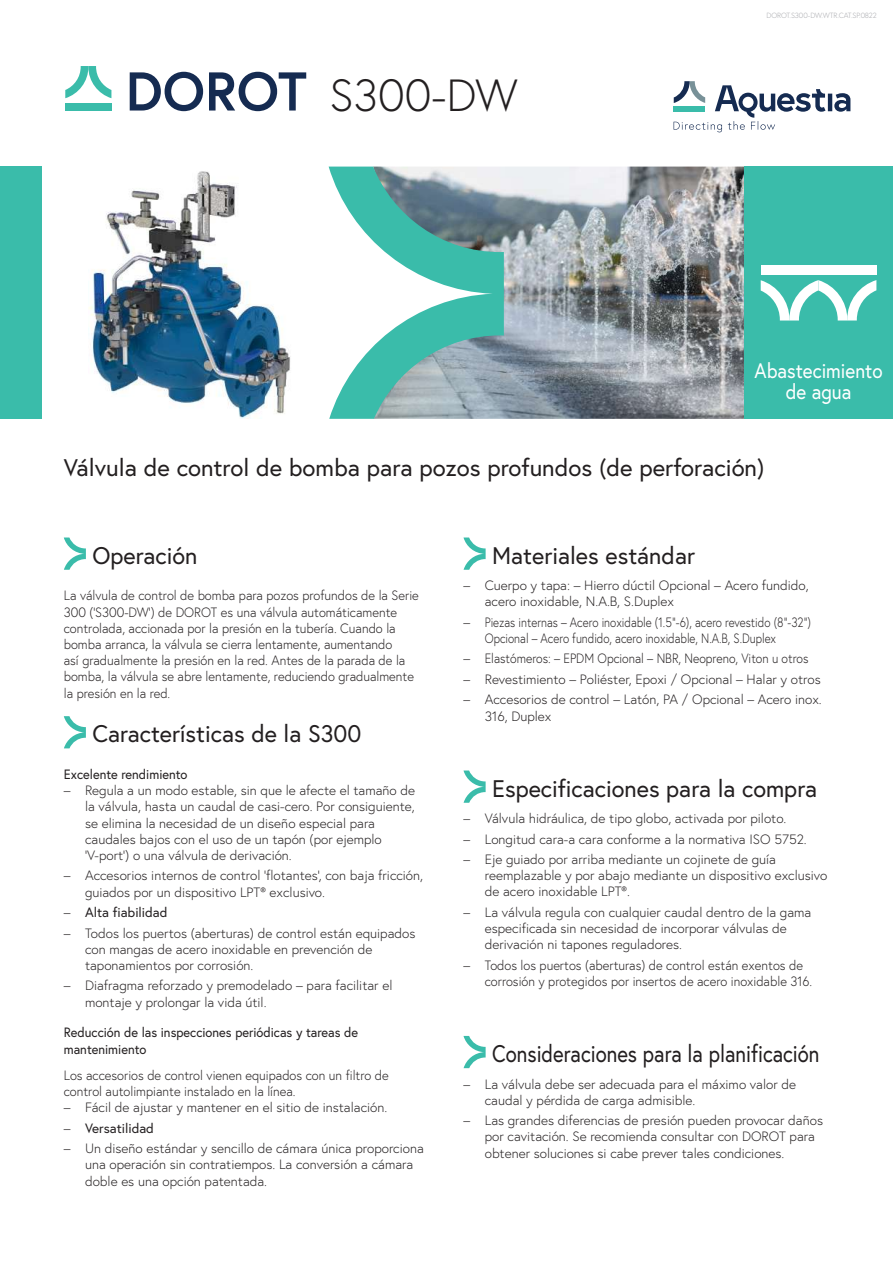
<style>
.page{position:relative;width:893px;height:1263px;background:#fff}
.page>*{position:absolute;margin:0;border:0;box-sizing:border-box;transform-origin:0 0}
.t1{font:300 45px "Europa";color:#231f20}
.t2{font:24px "Europa";color:#231f20}
.t3{font:24px "Europa";color:#231f20;scale:.85 1}
.t4{font:21px/21px "Europa";color:#fff;text-align:center;scale:.9 1}
.t5{font:300 13.5px/16.2px "Europa";color:#231f20}
.t6{font:300 13.5px/16.2px "Europa";color:#231f20;scale:.95 1}
.t7{font:13.5px/16.2px "Europa";color:#231f20;scale:.95 1}
.t8{font:13.5px "Europa";color:#231f20}
.t9{font:300 7.5px "Europa";letter-spacing:-.02em;color:#a8a9ad}
.s1{font-weight:300}
</style>
<div class="page">
<svg style="left:674px;top:81px;width:176px;height:51px"></svg>
<svg style="left:65px;top:66px;width:46px;height:32px"></svg>
<div style="left:65px;top:103px;width:46px;height:8px;background:#3abcaa"></div>
<svg style="left:130px;top:72px;width:176px;height:39px"></svg>
<img style="left:504px;top:167px;width:240px;height:252px">
<svg style="left:329px;top:167px;width:175px;height:252px"></svg>
<div style="left:0;top:167px;width:42px;height:252px;background:#3abcaa"></div>
<div style="left:744px;top:167px;width:149px;height:252px;background:#3abcaa"></div>
<div style="left:761px;top:265px;width:58px;height:9px;background:#fff"></div>
<svg style="left:761px;top:280px;width:115px;height:40px"></svg>
<div style="left:819px;top:265px;width:57px;height:9px;background:#fff"></div>
<svg style="left:64px;top:537px;width:22px;height:33px"></svg>
<svg style="left:64px;top:716px;width:22px;height:32px"></svg>
<svg style="left:463px;top:537px;width:23px;height:33px"></svg>
<svg style="left:463px;top:770px;width:23px;height:33px"></svg>
<svg style="left:463px;top:1036px;width:23px;height:32px"></svg>
<img style="left:89px;top:171px;width:202px;height:248px">
<h1 class="t1" style="left:330px;top:67px;width:190px">S300-DW</h1>
<p class="t9" style="left:766px;top:11px;width:112px">DOROT.S300-DW.WTR.CAT.SP.0822</p>
<h3 class="t4" style="left:755px;top:360px;width:144px">Abastecimiento de agua</h3>
<h2 class="t2" style="left:64px;top:452px;width:702px">Válvula de control de bomba para pozos profundos (de perforación)</h2>
<h2 class="t2" style="left:92px;top:540px;width:106px">Operación</h2>
<p class="t6" style="left:64px;top:587px;width:375px">La válvula de control de bomba para pozos profundos de la Serie 300 (’S300-DW') de DOROT es una válvula automáticamente controlada, accionada por la presión en la tubería. Cuando la bomba arranca, la válvula se cierra lentamente, aumentando<br>así gradualmente la presión en la red. Antes de la parada de la bomba, la válvula se abre lentamente, reduciendo gradualmente la presión en la red.</p>
<h2 class="t2" style="left:92px;top:719px;width:270px">Características de la S300</h2>
<p class="t7" style="left:64px;top:766px;width:132px">Excelente rendimiento</p>
<p class="t5" style="left:85px;top:782px;width:332px;text-indent:-21px">– Regula a un modo estable, sin que le afecte el tamaño de la válvula, hasta un caudal de casi-cero. Por consiguiente, se elimina la necesidad de un diseño especial para caudales bajos con el uso de un tapón (por ejemplo ‘V-port’) o una válvula de derivación.</p>
<p class="t5" style="left:85px;top:867px;width:340px;text-indent:-21px">– Accesorios internos de control ‘flotantes’, con baja fricción, guiados por un dispositivo LPT® exclusivo.</p>
<p class="t8" style="left:64px;top:904px;width:105px"><span class="s1">–</span> Alta fiabilidad</p>
<p class="t5" style="left:85px;top:925px;width:332px;text-indent:-21px">– Todos los puertos (aberturas) de control están equipados con mangas de acero inoxidable en prevención de taponamientos por corrosión.</p>
<p class="t5" style="left:85px;top:977px;width:309px;text-indent:-21px">– Diafragma reforzado y premodelado – para facilitar el montaje y prolongar la vida útil.</p>
<p class="t7" style="left:64px;top:1024px;width:311px">Reducción de las inspecciones periódicas y tareas de mantenimiento</p>
<p class="t6" style="left:64px;top:1067px;width:344px">Los accesorios de control vienen equipados con un filtro de control autolimpiante instalado en la línea.</p>
<p class="t5" style="left:64px;top:1099px;width:325px">– Fácil de ajustar y mantener en el sitio de instalación.</p>
<p class="t8" style="left:64px;top:1119px;width:92px"><span class="s1">–</span> Versatilidad</p>
<p class="t5" style="left:85px;top:1140px;width:340px;text-indent:-21px">– Un diseño estándar y sencillo de cámara única proporciona una operación sin contratiempos. La conversión a cámara doble es una opción patentada.</p>
<h2 class="t2" style="left:492px;top:540px;width:204px">Materiales estándar</h2>
<p class="t5" style="left:485px;top:577px;width:326px;text-indent:-21px">– Cuerpo y tapa: – Hierro dúctil Opcional – Acero fundido, acero inoxidable, N.A.B, S.Duplex</p>
<p class="t5" style="left:485px;top:614px;width:328px;text-indent:-21px">– Piezas internas – Acero inoxidable (1.5”-6), acero revestido (8”-32”)<br>Opcional – Acero fundido, acero inoxidable, N.A.B, S.Duplex</p>
<p class="t5" style="left:463px;top:650px;width:346px">– Elastómeros: – EPDM Opcional – NBR, Neopreno, Viton u otros</p>
<p class="t5" style="left:463px;top:671px;width:359px">– Revestimiento – Poliéster, Epoxi / Opcional – Halar y otros</p>
<p class="t5" style="left:485px;top:691px;width:339px;text-indent:-21px">– Accesorios de control – Latón, PA / Opcional – Acero inox.<br>316, Duplex</p>
<h2 class="t2" style="left:492px;top:773px;width:326px">Especificaciones para la compra</h2>
<p class="t5" style="left:463px;top:810px;width:324px">– Válvula hidráulica, de tipo globo, activada por piloto.</p>
<p class="t5" style="left:463px;top:831px;width:345px">– Longitud cara-a cara conforme a la normativa ISO 5752.</p>
<p class="t5" style="left:485px;top:851px;width:344px;text-indent:-21px">– Eje guiado por arriba mediante un cojinete de guía reemplazable y por abajo mediante un dispositivo exclusivo de acero inoxidable LPT®.</p>
<p class="t5" style="left:485px;top:904px;width:328px;text-indent:-21px">– La válvula regula con cualquier caudal dentro de la gama especificada sin necesidad de incorporar válvulas de derivación ni tapones reguladores.</p>
<p class="t5" style="left:485px;top:957px;width:329px;text-indent:-21px">– Todos los puertos (aberturas) de control están exentos de corrosión y protegidos por insertos de acero inoxidable 316.</p>
<h2 class="t3" style="left:492px;top:1038px;width:387px">Consideraciones para la planificación</h2>
<p class="t5" style="left:485px;top:1075px;width:313px;text-indent:-21px">– La válvula debe ser adecuada para el máximo valor de caudal y pérdida de carga admisible.</p>
<p class="t5" style="left:485px;top:1112px;width:340px;text-indent:-21px">– Las grandes diferencias de presión pueden provocar daños por cavitación. Se recomienda consultar con DOROT para obtener soluciones si cabe prever tales condiciones.</p>
</div>
